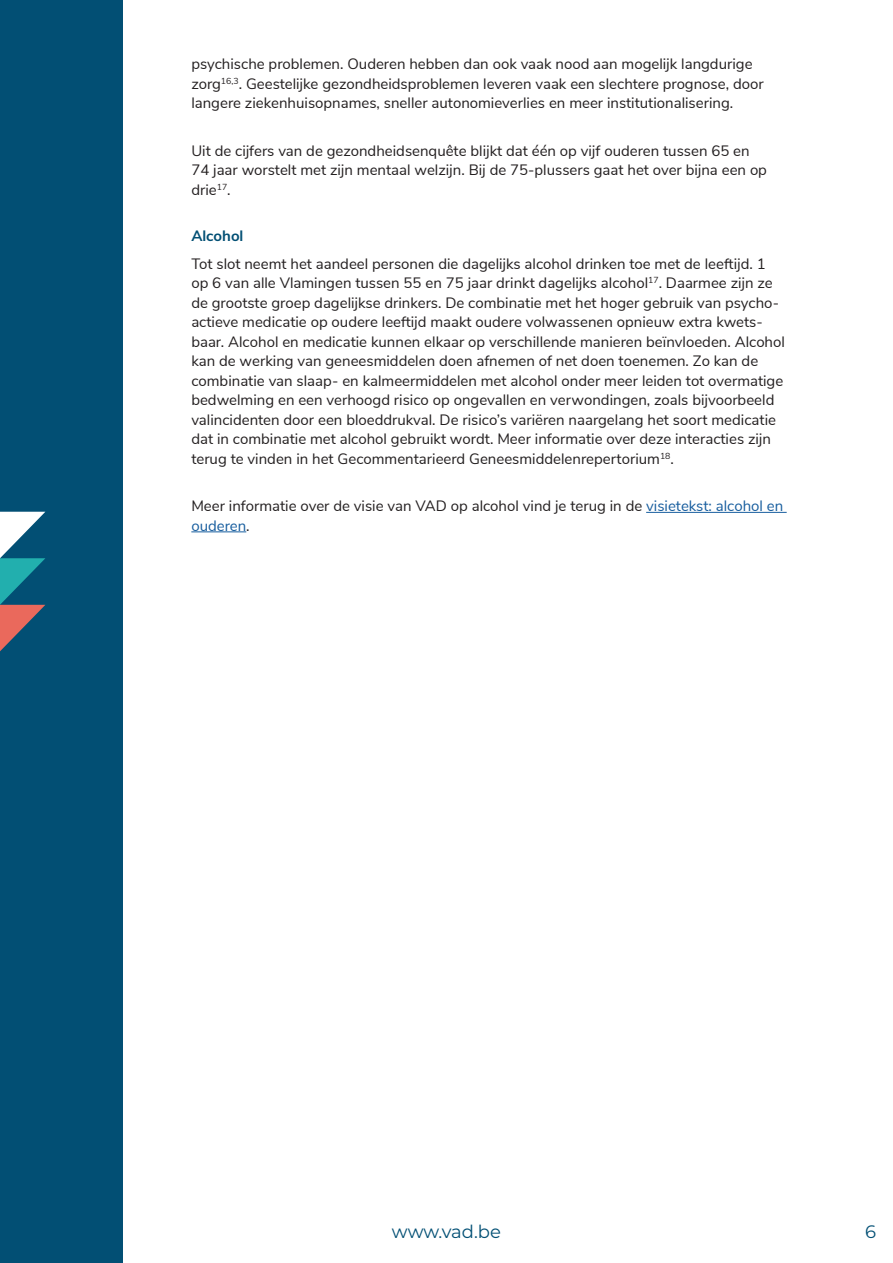
<style>
.page{position:relative;width:893px;height:1263px;background:#fff}
.page>*{position:absolute;margin:0;border:0;box-sizing:border-box;transform-origin:0 0}
.t1{font:18px "Montserrat";letter-spacing:-.005em;color:#024f74}
.body{font:15px/19.5px "Nunito Sans";color:#231f20}
.Paragraph_Style_1{font:700 15px "Nunito Sans";color:#024f74}
.s1{color:#175d9e}
</style>
<div class="page">
<div style="left:0;top:0;width:123px;height:1263px;background:#024f74"></div>
<hr style="left:646px;top:512px;width:141px;height:1px;background:#175d9e">
<hr style="left:191px;top:531px;width:55px;height:1px;background:#175d9e">
<svg style="left:0;top:512px;width:45px;height:139px"></svg>
<p class="body" style="left:191px;top:53px;width:574px">psychische problemen. Ouderen hebben dan ook vaak nood aan mogelijk langdurige zorg<sup>16,3</sup>. Geestelijke gezondheidsproblemen leveren vaak een slechtere prognose, door langere ziekenhuisopnames, sneller autonomieverlies en meer institutionalisering.</p>
<p class="body" style="left:191px;top:140px;width:577px">Uit de cijfers van de gezondheidsenquête blijkt dat één op vijf ouderen tussen 65 en<br>74 jaar worstelt met zijn mentaal welzijn. Bij de 75-plussers gaat het over bijna een op drie<sup>17</sup>.</p>
<p class="Paragraph_Style_1" style="left:191px;top:224px;width:54px">Alcohol</p>
<p class="body" style="left:191px;top:253px;width:595px">Tot slot neemt het aandeel personen die dagelijks alcohol drinken toe met de leeftijd. 1 op 6 van alle Vlamingen tussen 55 en 75 jaar drinkt dagelijks alcohol<sup>17</sup>. Daarmee zijn ze de grootste groep dagelijkse drinkers. De combinatie met het hoger gebruik van psycho&shy;actieve medicatie op oudere leeftijd maakt oudere volwassenen opnieuw extra kwets&shy;baar. Alcohol en medicatie kunnen elkaar op verschillende manieren beïnvloeden. Alcohol kan de werking van geneesmiddelen doen afnemen of net doen toenemen. Zo kan de combinatie van slaap- en kalmeermiddelen met alcohol onder meer leiden tot overmatige bedwelming en een verhoogd risico op ongevallen en verwondingen, zoals bijvoorbeeld valincidenten door een bloeddrukval. De risico’s variëren naargelang het soort medicatie dat in combinatie met alcohol gebruikt wordt. Meer informatie over deze interacties zijn terug te vinden in het Gecommentarieerd Geneesmiddelenrepertorium<sup>18</sup>.</p>
<p class="body" style="left:191px;top:495px;width:593px">Meer informatie over de visie van VAD op alcohol vind je terug in de <span class="s1">visietekst: alcohol en ouderen</span>.</p>
<p class="t1" style="left:392px;top:1219px;width:111px">www.vad.be</p>
<p class="t1" style="left:865px;top:1219px;width:12px">6</p>
</div>
